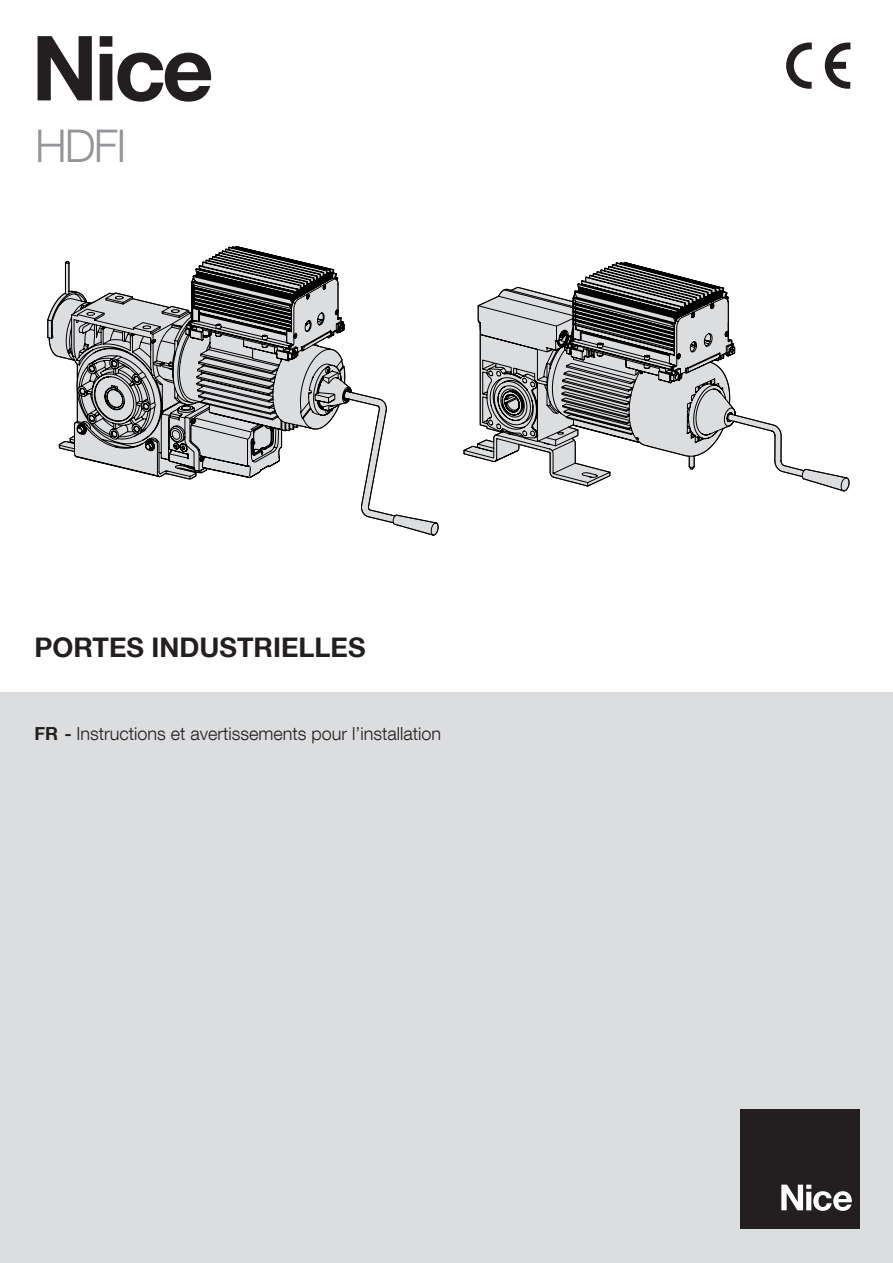
<style>
.page{position:relative;width:893px;height:1263px;background:#fff}
.page>*{position:absolute;margin:0;border:0;box-sizing:border-box;transform-origin:0 0}
.t1{font:700 90px "Helvetica Neue LT Com";color:#231f20}
.Normale{font:300 45px "Helvetica Neue LT Com";color:#939598}
.t2{font:700 27px "Helvetica Neue LT Com";color:#231f20}
.t3{font:300 18px "Helvetica Neue LT Com";color:#231f20}
.s1{font-weight:700}
</style>
<div class="page">
<div style="left:0;top:693px;width:893px;height:570px;background:#dcdddf"></div>
<div style="left:740px;top:1110px;width:119px;height:119px;background:#231f20"></div>
<svg style="left:781px;top:1184px;width:71px;height:27px"></svg>
<svg style="left:786px;top:43px;width:26px;height:46px"></svg>
<svg style="left:825px;top:43px;width:25px;height:46px"></svg>
<svg style="left:48px;top:246px;width:801px;height:289px"></svg>
<p class="t1" style="left:31px;top:11px;width:184px">Nice</p>
<p class="Normale" style="left:35px;top:119px;width:93px">HDFI</p>
<p class="t2" style="left:35px;top:630px;width:333px">PORTES INDUSTRIELLES</p>
<p class="t3" style="left:35px;top:722px;width:408px"><span class="s1">FR -</span> Instructions et avertissements pour l’installation</p>
</div>
